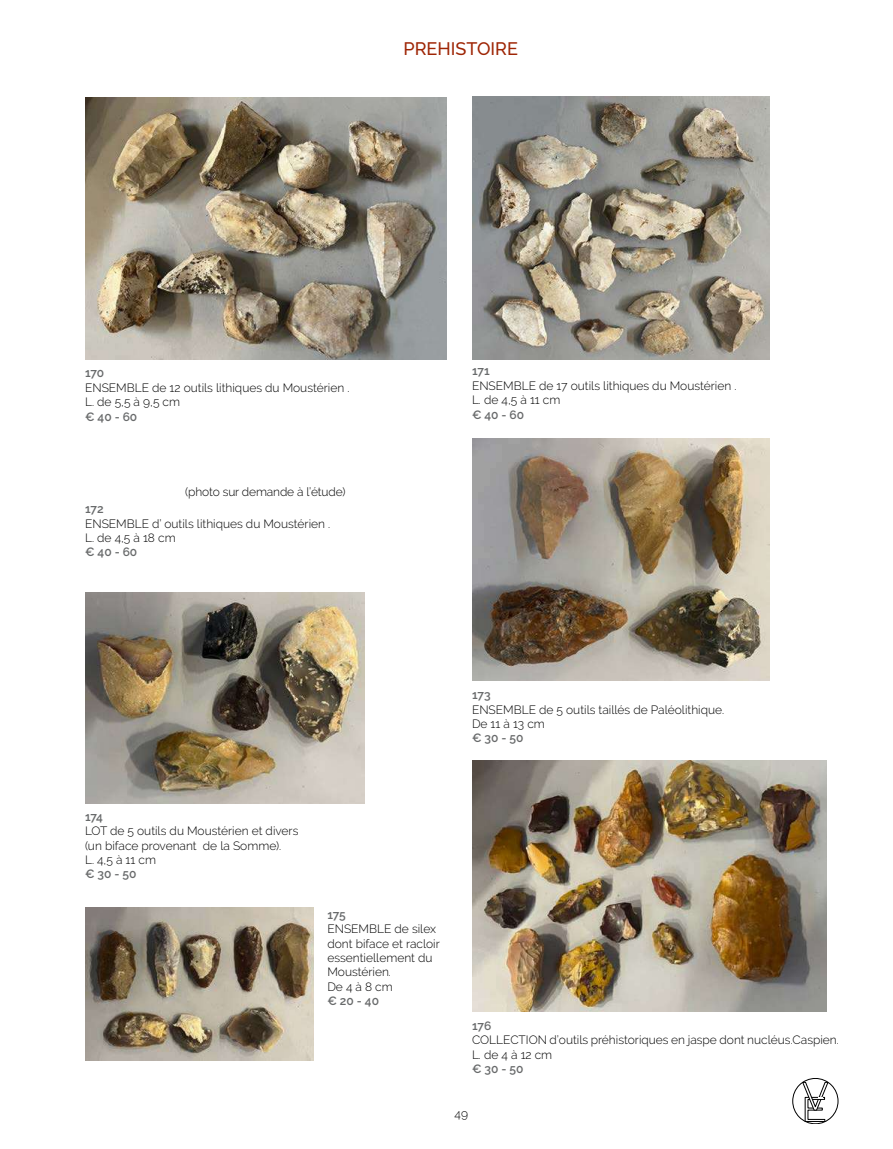
<style>
.page{position:relative;width:893px;height:1149px;background:#fff}
.page>*{position:absolute;margin:0;border:0;box-sizing:border-box;transform-origin:0 0}
.t1{font:500 18px "Raleway";color:#9e2505}
.t2{font:300 12px/14.4px "Raleway";color:#000}
.t3{font:600 12px "Raleway";color:#686a6b}
</style>
<div class="page">
<svg style="left:792px;top:1078px;width:46px;height:45px"></svg>
<img style="left:85px;top:97px;width:361px;height:262px">
<img style="left:472px;top:97px;width:298px;height:262px">
<img style="left:472px;top:438px;width:298px;height:242px">
<img style="left:85px;top:592px;width:279px;height:211px">
<img style="left:85px;top:907px;width:229px;height:152px">
<img style="left:472px;top:760px;width:354px;height:251px">
<h1 class="t1" style="left:404px;top:38px;width:116px">PREHISTOIRE</h1>
<p class="t3" style="left:85px;top:366px;width:21px">170</p>
<p class="t2" style="left:85px;top:380px;width:266px">ENSEMBLE de 12 outils lithiques du Moustérien .<br>L. de 5,5 à 9,5 cm</p>
<p class="t3" style="left:85px;top:409px;width:54px">€ 40 - 60</p>
<p class="t2" style="left:185px;top:484px;width:162px">(photo sur demande à l’étude)</p>
<p class="t3" style="left:85px;top:502px;width:20px">172</p>
<p class="t2" style="left:85px;top:516px;width:247px">ENSEMBLE d’ outils lithiques du Moustérien .<br>L. de 4,5 à 18 cm</p>
<p class="t3" style="left:85px;top:545px;width:54px">€ 40 - 60</p>
<p class="t3" style="left:85px;top:809px;width:20px">174</p>
<p class="t2" style="left:85px;top:823px;width:215px">LOT de 5 outils du Moustérien et divers (un biface provenant de la Somme).<br>L. 4,5 à 11 cm</p>
<p class="t3" style="left:85px;top:867px;width:53px">€ 30 - 50</p>
<p class="t3" style="left:472px;top:364px;width:19px">171</p>
<p class="t2" style="left:472px;top:378px;width:266px">ENSEMBLE de 17 outils lithiques du Moustérien .<br>L. de 4,5 à 11 cm</p>
<p class="t3" style="left:472px;top:407px;width:54px">€ 40 - 60</p>
<p class="t3" style="left:472px;top:687px;width:20px">173</p>
<p class="t2" style="left:472px;top:702px;width:254px">ENSEMBLE de 5 outils taillés de Paléolithique.<br>De 11 à 13 cm</p>
<p class="t3" style="left:472px;top:731px;width:53px">€ 30 - 50</p>
<p class="t3" style="left:327px;top:907px;width:20px">175</p>
<p class="t2" style="left:327px;top:921px;width:114px">ENSEMBLE de silex dont biface et racloir essentiellement du<br>Moustérien.<br>De 4 à 8 cm</p>
<p class="t3" style="left:327px;top:993px;width:53px">€ 20 - 40</p>
<p class="t3" style="left:472px;top:1018px;width:21px">176</p>
<p class="t2" style="left:472px;top:1032px;width:368px">COLLECTION d’outils préhistoriques en jaspe dont nucléus.Caspien.<br>L. de 4 à 12 cm</p>
<p class="t3" style="left:472px;top:1061px;width:53px">€ 30 - 50</p>
<p class="t2" style="left:455px;top:1106px;width:15px">49</p>
</div>
